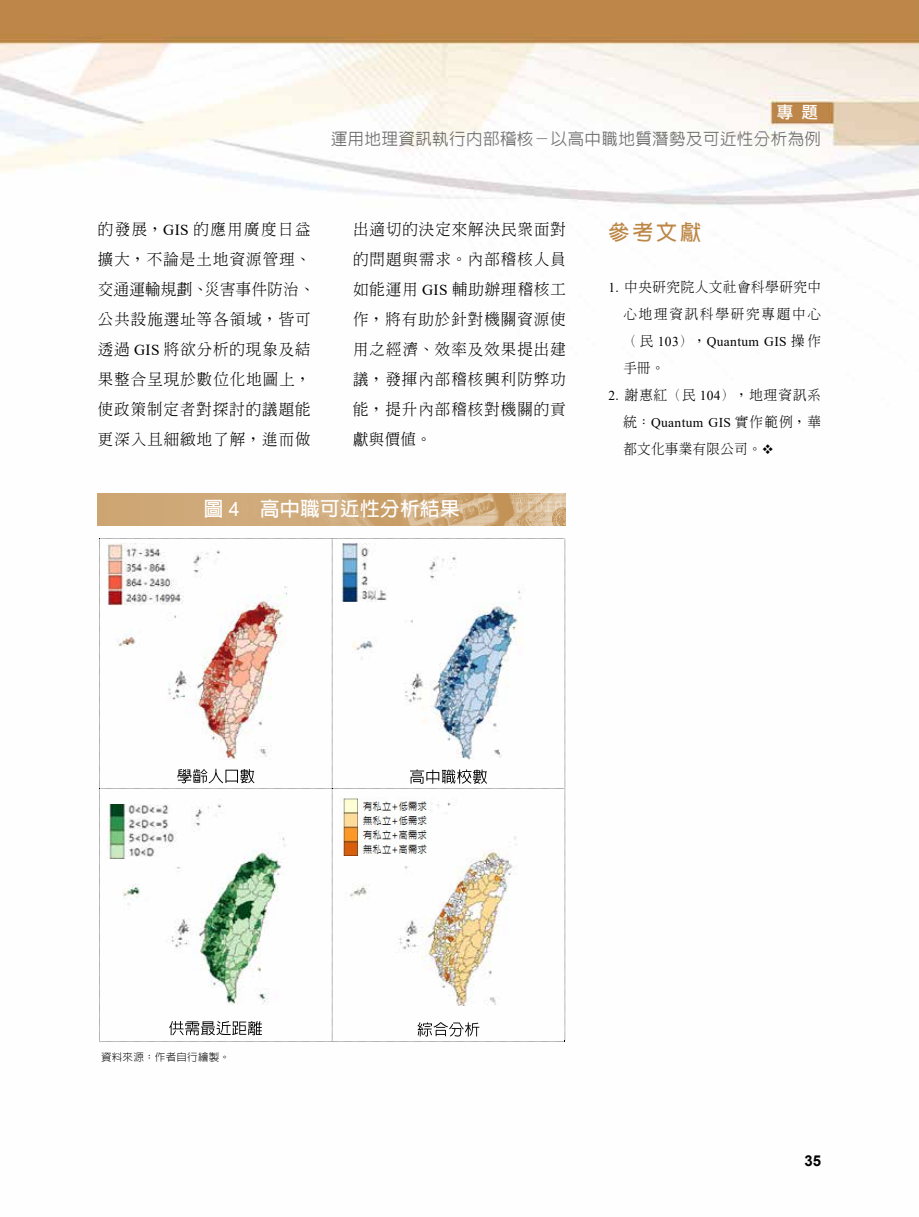
<style>
.page{position:relative;width:919px;height:1217px;background:#fff}
.page>*{position:absolute;margin:0;border:0;box-sizing:border-box;transform-origin:0 0}
.t1{font:700 21px "Lin Gothic";color:#bc8646}
.t2{font:700 19.5px "Lin Gothic";letter-spacing:.025em;color:#fff}
.t3{font:500 16.5px "Lin Gothic";letter-spacing:.025em;color:#727171}
.t4{font:16.5px "DF Li Hei Md WIN BF";color:#fff}
.t5{font:300 15.3px/30px "Inn Ming";letter-spacing:.075em;color:#000}
.t6{font:700 15px "Arial";color:#000}
.t7{font:13.5px "Times New Roman";letter-spacing:.025em;color:#000}
.t8{font:300 13.5px/27px "Inn Ming";letter-spacing:.045em;color:#000;text-align:right}
.t9{font:300 13.5px "Inn Ming";letter-spacing:.08em;color:#000}
.t10{font:300 13.5px "Inn Ming";letter-spacing:.025em;color:#000}
.t11{font:300 10.5px "Lin Gothic";letter-spacing:.025em;color:#000}
.s1{font-family:"Times New Roman";font-weight:400}
.s2{font-family:"Inn Ming";font-weight:300}
.s3{font-family:"Arial";font-weight:400}
</style>
<div class="page">
<img style="left:0;top:0;width:918px;height:1042px">
<img style="left:98px;top:493px;width:468px;height:32px">
<svg style="left:99px;top:538px;width:466px;height:230px"></svg>
<svg style="left:99px;top:768px;width:466px;height:273px"></svg>
<p class="t4" style="left:776px;top:104px;width:43px">專 題</p>
<p class="t3" style="left:331px;top:130px;width:492px">運用地理資訊執行內部稽核－以高中職地質潛勢及可近性分析為例</p>
<p class="t5" style="left:98px;top:214px;width:218px">的發展，<span class="s1">GIS</span> 的應用廣度日益擴大，不論是土地資源管理、交通運輸規劃、災害事件防治、公共設施選址等各領域，皆可透過 <span class="s1">GIS</span> 將欲分析的現象及結果整合呈現於數位化地圖上，使政策制定者對探討的議題能更深入且細緻地了解，進而做</p>
<p class="t5" style="left:353px;top:214px;width:214px;text-align:justify">出適切的決定來解決民眾面對的問題與需求。內部稽核人員如能運用 <span class="s1">GIS</span> 輔助辦理稽核工作，將有助於針對機關資源使用之經濟、效率及效果提出建議，發揮內部稽核興利防弊功能，提升內部稽核對機關的貢獻與價值。</p>
<h1 class="t1" style="left:608px;top:221px;width:94px">參考文獻</h1>
<p class="t8" style="left:608px;top:273px;width:214px"><span class="s1">1.</span> 中央研究院人文社會科學研究中心地理資訊科學研究專題中心</p>
<p class="t7" style="left:623px;top:331px;width:199px"><span class="s2">（民</span> 103<span class="s2">），</span>Quantum GIS <span class="s2">操作</span></p>
<p class="t8" style="left:623px;top:354px;width:43px">手冊。</p>
<p class="t9" style="left:608px;top:387px;width:214px"><span class="s1">2.</span> 謝惠紅（民 <span class="s1">104</span>），地理資訊系</p>
<p class="t7" style="left:623px;top:412px;width:199px"><span class="s2">統：</span>Quantum GIS <span class="s2">實作範例，華</span></p>
<p class="t10" style="left:623px;top:441px;width:152px">都文化事業有限公司。❖</p>
<p class="t2" style="left:204px;top:498px;width:257px">圖 <span class="s3">4</span>　高中職可近性分析結果</p>
<p class="t11" style="left:101px;top:1051px;width:130px">資料來源：作者自行繪製。</p>
<p class="t6" style="left:804px;top:1149px;width:18px">35</p>
</div>
